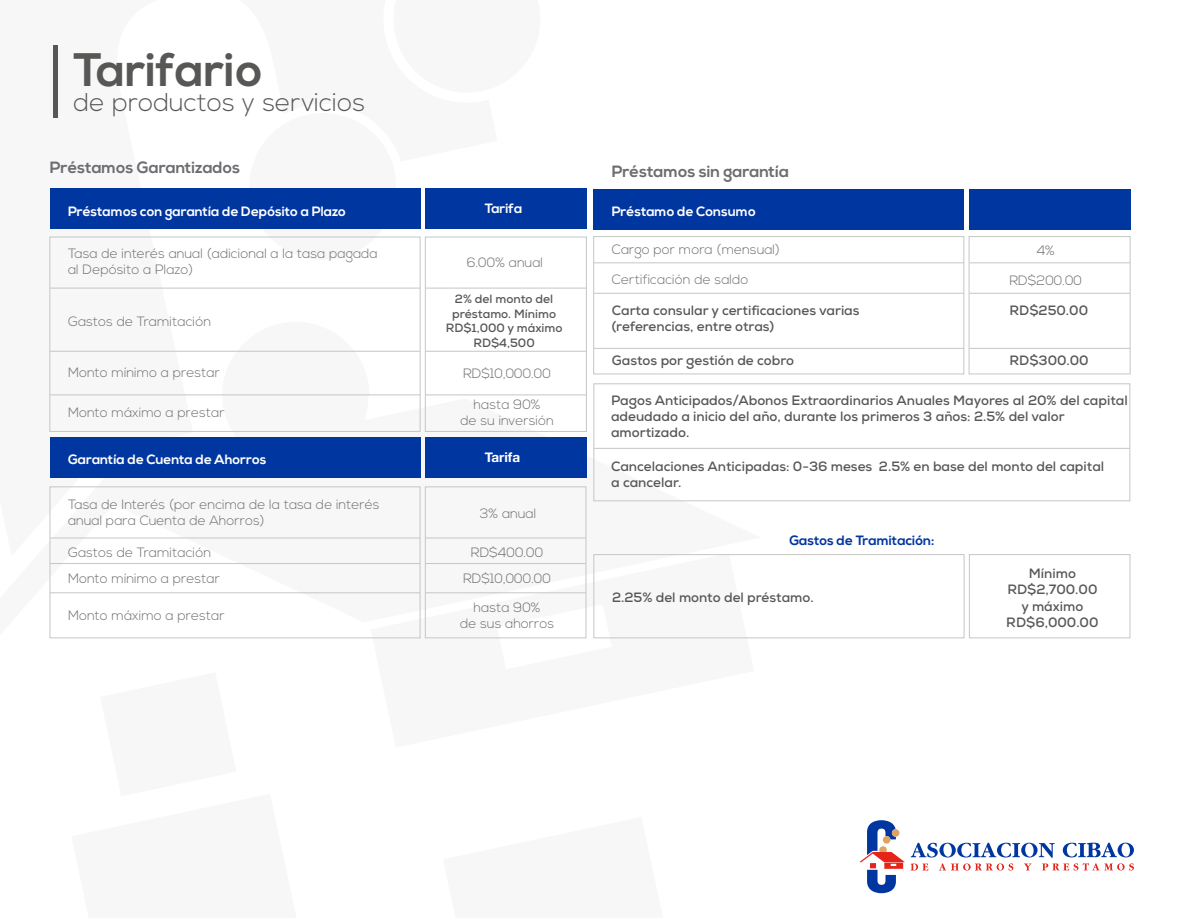
<style>
.page{position:relative;width:1188px;height:918px;background:#fff}
.page>*{position:absolute;margin:0;border:0;box-sizing:border-box;transform-origin:0 0}
.t1{font:700 46.95px "Nexa";color:#575756}
.t2{font:300 25.8px "Nexa";color:#575756}
.t3{font:700 16.35px "Nexa";color:#6c6d70}
.t4{font:300 13.5px/16.2px "Nexa";color:#6c6d70}
.t5{font:700 13.5px/16.2px "Nexa";color:#575756}
.t6{font:700 13.5px "Nexa";color:#fff}
.t7{font:700 13.5px "Nexa";color:#0036a0}
.t8{font:700 13.5px "Helvetica Neue";color:#fff}
.t9{font:700 12px/14.4px "Nexa";color:#575756;text-align:center}
.t10{font:300 12px "Avenir";color:#000}
</style>
<div class="page">
<svg style="left:49px;top:45px;width:712px;height:594px"></svg>
<div style="left:53px;top:46px;width:5px;height:72px;background:#575756"></div>
<svg style="left:911px;top:843px;width:223px;height:28px"></svg>
<svg style="left:859px;top:820px;width:46px;height:73px"></svg>
<div style="left:50px;top:189px;width:370px;height:40px;background:#0036a0"></div>
<div style="left:425px;top:189px;width:161px;height:40px;background:#0036a0"></div>
<div style="left:50px;top:437px;width:370px;height:41px;background:#0036a0"></div>
<div style="left:425px;top:437px;width:161px;height:41px;background:#0036a0"></div>
<div style="left:49px;top:237px;width:371px;height:195px;border:1px solid #c6c6c5"></div>
<hr style="left:50px;top:288px;width:370px;height:1px;background:#c6c6c5">
<div style="left:425px;top:237px;width:162px;height:195px;border:1px solid #c6c6c5"></div>
<hr style="left:425px;top:288px;width:161px;height:1px;background:#c6c6c5">
<hr style="left:50px;top:351px;width:370px;height:1px;background:#c6c6c5">
<hr style="left:425px;top:351px;width:161px;height:1px;background:#c6c6c5">
<hr style="left:50px;top:395px;width:370px;height:1px;background:#c6c6c5">
<hr style="left:425px;top:395px;width:161px;height:1px;background:#c6c6c5">
<div style="left:50px;top:486px;width:370px;height:152px;border:1px solid #c6c6c5"></div>
<hr style="left:50px;top:538px;width:370px;height:1px;background:#c6c6c5">
<hr style="left:50px;top:563px;width:370px;height:1px;background:#c6c6c5">
<hr style="left:50px;top:592px;width:370px;height:1px;background:#c6c6c5">
<div style="left:425px;top:486px;width:161px;height:152px;border:1px solid #c6c6c5"></div>
<hr style="left:425px;top:538px;width:161px;height:1px;background:#c6c6c5">
<hr style="left:425px;top:563px;width:161px;height:1px;background:#c6c6c5">
<hr style="left:425px;top:592px;width:161px;height:1px;background:#c6c6c5">
<div style="left:594px;top:189px;width:370px;height:41px;background:#0036a0"></div>
<div style="left:969px;top:189px;width:161px;height:41px;background:#0036a0"></div>
<hr style="left:594px;top:262px;width:370px;height:1px;background:#c6c6c5">
<hr style="left:969px;top:262px;width:161px;height:1px;background:#c6c6c5">
<hr style="left:594px;top:293px;width:370px;height:1px;background:#c6c6c5">
<hr style="left:969px;top:293px;width:161px;height:1px;background:#c6c6c5">
<hr style="left:594px;top:348px;width:370px;height:1px;background:#c6c6c5">
<hr style="left:969px;top:348px;width:161px;height:1px;background:#c6c6c5">
<div style="left:593px;top:236px;width:371px;height:138px;border:1px solid #c6c6c5"></div>
<div style="left:969px;top:236px;width:162px;height:138px;border:1px solid #c6c6c5"></div>
<div style="left:593px;top:383px;width:537px;height:118px;border:1px solid #c6c6c5"></div>
<hr style="left:594px;top:448px;width:536px;height:1px;background:#c6c6c5">
<div style="left:593px;top:554px;width:371px;height:84px;border:1px solid #c6c6c5"></div>
<div style="left:969px;top:554px;width:161px;height:84px;border:1px solid #c6c6c5"></div>
<h1 class="t1" style="left:74px;top:42px;width:191px">Tarifario</h1>
<h2 class="t2" style="left:74px;top:88px;width:293px">de productos y servicios</h2>
<p class="t3" style="left:50px;top:158px;width:192px">Préstamos Garantizados</p>
<p class="t3" style="left:612px;top:162px;width:179px">Préstamos sin garantía</p>
<p class="t6" style="left:68px;top:203px;width:279px">Préstamos con garantía de Depósito a Plazo</p>
<p class="t6" style="left:485px;top:201px;width:39px">Tarifa</p>
<p class="t4" style="left:68px;top:246px;width:311px">Tasa de interés anual (adicional a la tasa pagada al Depósito a Plazo)</p>
<p class="t4" style="left:68px;top:314px;width:145px">Gastos de Tramitación</p>
<p class="t4" style="left:467px;top:255px;width:78px">6.00% anual</p>
<p class="t9" style="left:446px;top:292px;width:118px">2% del monto del préstamo. Mínimo<br>RD$1,000 y máximo<br>RD$4,500</p>
<p class="t4" style="left:68px;top:365px;width:153px">Monto mínimo a prestar</p>
<p class="t4" style="left:463px;top:365px;width:89px">RD$10,000.00</p>
<p class="t4" style="left:460px;top:397px;width:95px;text-align:center">hasta 90%<br>de su inversión</p>
<p class="t4" style="left:68px;top:405px;width:158px">Monto máximo a prestar</p>
<p class="t6" style="left:68px;top:452px;width:200px">Garantía de Cuenta de Ahorros</p>
<p class="t8" style="left:485px;top:447px;width:37px">Tarifa</p>
<p class="t4" style="left:68px;top:497px;width:313px">Tasa de Interés (por encima de la tasa de interés anual para Cuenta de Ahorros)</p>
<p class="t4" style="left:68px;top:541px;width:153px;line-height:25.3px">Gastos de Tramitación<br>Monto mínimo a prestar</p>
<p class="t4" style="left:480px;top:506px;width:58px">3% anual</p>
<p class="t4" style="left:471px;top:545px;width:74px">RD$400.00</p>
<p class="t4" style="left:463px;top:571px;width:89px">RD$10,000.00</p>
<p class="t4" style="left:68px;top:608px;width:158px">Monto máximo a prestar</p>
<p class="t4" style="left:460px;top:600px;width:96px;text-align:center">hasta 90%<br>de sus ahorros</p>
<p class="t6" style="left:612px;top:203px;width:145px">Préstamo de Consumo</p>
<p class="t4" style="left:612px;top:242px;width:170px">Cargo por mora (mensual)</p>
<p class="t4" style="left:1037px;top:243px;width:20px">4%</p>
<p class="t4" style="left:612px;top:272px;width:138px">Certificación de saldo</p>
<p class="t4" style="left:1010px;top:273px;width:74px">RD$200.00</p>
<p class="t5" style="left:612px;top:302px;width:249px">Carta consular y certificaciones varias</p>
<p class="t5" style="left:1010px;top:302px;width:80px">RD$250.00</p>
<p class="t5" style="left:612px;top:318px;width:164px">(referencias, entre otras)</p>
<p class="t5" style="left:612px;top:352px;width:184px">Gastos por gestión de cobro</p>
<p class="t5" style="left:1010px;top:353px;width:81px">RD$300.00</p>
<p class="t5" style="left:611px;top:392px;width:518px">Pagos Anticipados/Abonos Extraordinarios Anuales Mayores al 20% del capital adeudado a inicio del año, durante los primeros 3 años: 2.5% del valor amortizado.</p>
<p class="t5" style="left:611px;top:458px;width:495px">Cancelaciones Anticipadas: 0-36 meses 2.5% en base del monto del capital a cancelar.</p>
<p class="t7" style="left:789px;top:533px;width:146px">Gastos de Tramitación:</p>
<p class="t5" style="left:612px;top:589px;width:203px">2.25% del monto del préstamo.</p>
<p class="t10" style="left:589px;top:591px;width:174px">de que reclamación no proceda)</p>
<p class="t5" style="left:1006px;top:565px;width:94px;text-align:center">Mínimo<br>RD$2,700.00 y máximo<br>RD$6,000.00</p>
</div>
